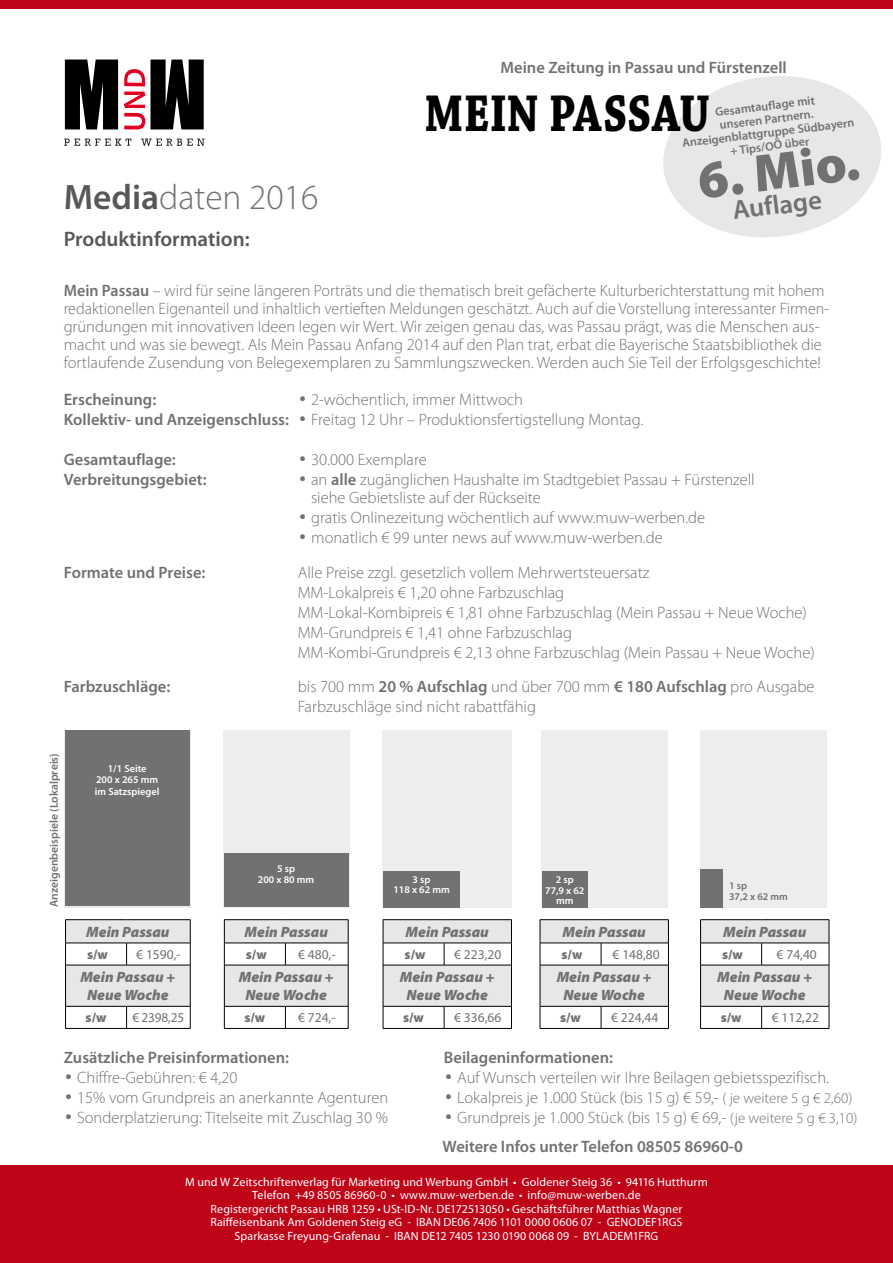
<style>
.page{position:relative;width:893px;height:1263px;background:#fff}
.page>*{position:absolute;margin:0;border:0;box-sizing:border-box;transform-origin:0 0}
.t1{font:700 54.6px "Chaparral Pro";color:#000;scale:.82 1}
.t2{font:900 53.25px "Myriad Pro";color:#707172}
.t3{font:300 35.4px "Myriad Pro";color:#707172}
.t4{font:600 26.7px "Myriad Pro";color:#707172}
.t5{font:600 21px "Myriad Pro";color:#58585a}
.t6{font:300 16.5px/20.1px "Myriad Pro";color:#707172}
.t7{font:600 16.5px/29.4px "Myriad Pro";color:#707172}
.t8{font:italic 900 15px/18px "Myriad Pro";color:#707172;text-align:center}
.t9{font:13.5px "Myriad Pro";color:#707172}
.t10{font:900 13.5px "Myriad Pro";color:#707172}
.t11{font:600 12.15px/13.4px "Myriad Pro";color:#707172;text-align:center}
.t12{font:12px/13.5px "Myriad Pro";letter-spacing:.01em;color:#fff;text-align:center}
.t13{font:600 11.7px "Myriad Pro";color:#707172}
.t14{font:600 10.35px/11.4px "Myriad Pro";color:#fff;text-align:center}
.t15{font:600 10.35px/10.5px "Myriad Pro";color:#707172}
.s1{font-weight:600;color:#58585a}
.s2{font-weight:600}
.s3{font-family:"Alternate Gothic No 2 BT";font-weight:400}
.s4{font-size:15px}
.s5{font-weight:300}
.s6{font-weight:300;font-size:15px}
</style>
<div class="page">
<div style="left:0;top:1165px;width:893px;height:98px;background:#c00418"></div>
<svg style="left:663px;top:76px;width:218px;height:161px"></svg>
<div style="left:64px;top:730px;width:126px;height:178px;background:#eceded"></div>
<div style="left:65px;top:731px;width:125px;height:175px;background:#707172"></div>
<div style="left:541px;top:731px;width:127px;height:177px;background:#eceded"></div>
<div style="left:223px;top:731px;width:126px;height:177px;background:#eceded"></div>
<div style="left:224px;top:853px;width:124px;height:54px;background:#707172"></div>
<div style="left:382px;top:731px;width:130px;height:177px;background:#eceded"></div>
<div style="left:383px;top:872px;width:76px;height:36px;background:#707172"></div>
<div style="left:700px;top:730px;width:127px;height:177px;background:#eceded"></div>
<hr style="left:65px;top:919px;width:62px;height:1px;background:#000">
<hr style="left:127px;top:919px;width:63px;height:1px;background:#000">
<hr style="left:65px;top:1028px;width:62px;height:1px;background:#000">
<hr style="left:127px;top:1028px;width:63px;height:1px;background:#000">
<svg style="left:65px;top:920px;width:126px;height:108px"></svg>
<hr style="left:127px;top:943px;width:63px;height:1px;background:#000">
<hr style="left:224px;top:919px;width:61px;height:1px;background:#000">
<hr style="left:285px;top:919px;width:63px;height:1px;background:#000">
<hr style="left:224px;top:1028px;width:61px;height:1px;background:#000">
<hr style="left:285px;top:1028px;width:63px;height:1px;background:#000">
<svg style="left:224px;top:920px;width:125px;height:108px"></svg>
<hr style="left:383px;top:919px;width:61px;height:1px;background:#000">
<hr style="left:444px;top:919px;width:68px;height:1px;background:#000">
<hr style="left:383px;top:1028px;width:61px;height:1px;background:#000">
<hr style="left:444px;top:1028px;width:68px;height:1px;background:#000">
<svg style="left:383px;top:920px;width:129px;height:108px"></svg>
<hr style="left:540px;top:919px;width:61px;height:1px;background:#000">
<hr style="left:601px;top:919px;width:68px;height:1px;background:#000">
<hr style="left:540px;top:1028px;width:61px;height:1px;background:#000">
<hr style="left:601px;top:1028px;width:68px;height:1px;background:#000">
<svg style="left:540px;top:920px;width:129px;height:108px"></svg>
<hr style="left:700px;top:919px;width:62px;height:1px;background:#000">
<hr style="left:762px;top:919px;width:67px;height:1px;background:#000">
<hr style="left:700px;top:1028px;width:62px;height:1px;background:#000">
<hr style="left:762px;top:1028px;width:67px;height:1px;background:#000">
<svg style="left:700px;top:920px;width:130px;height:108px"></svg>
<div style="left:543px;top:871px;width:45px;height:36px;background:#707172"></div>
<div style="left:700px;top:869px;width:23px;height:38px;background:#707172"></div>
<svg style="left:65px;top:60px;width:53px;height:69px"></svg>
<svg style="left:124px;top:60px;width:80px;height:69px"></svg>
<svg style="left:64px;top:139px;width:141px;height:7px"></svg>
<div style="left:0;top:0;width:893px;height:9px;background:#c00418"></div>
<h3 class="t3" style="left:64px;top:176px;width:256px"><span class="s1">Media</span>daten 2016</h3>
<p class="t7" style="left:500px;top:52px;width:288px">Meine Zeitung in Passau und Fürstenzell</p>
<p class="t11" style="left:678px;top:110px;width:175px;rotate:-7deg">Gesamtauflage mit<br>unseren Partnern.<br>Anzeigenblattgruppe Südbayern + Tips/OÖ über</p>
<h1 class="t1" style="left:425px;top:82px;width:349px">MEIN PASSAU</h1>
<h2 class="t2" style="left:694px;top:146px;width:164px;rotate:-7deg">6. Mio.</h2>
<h3 class="t4" style="left:731px;top:194px;width:91px;rotate:-7deg">Auflage</h3>
<p class="t5" style="left:64px;top:225px;width:187px">Produktinformation:</p>
<p class="t6" style="left:64px;top:282px;width:767px;line-height:18px"><span class="s2">Mein Passau</span> – wird für seine längeren Porträts und die thematisch breit gefächerte Kulturberichterstattung mit hohem redaktionellen Eigenanteil und inhaltlich vertieften Meldungen geschätzt. Auch auf die Vorstellung interessanter Firmen&shy;gründungen mit innovativen Ideen legen wir Wert. Wir zeigen genau das, was Passau prägt, was die Menschen aus&shy;macht und was sie bewegt. Als Mein Passau Anfang 2014 auf den Plan trat, erbat die Bayerische Staatsbibliothek die fortlaufende Zusendung von Belegexemplaren zu Sammlungszwecken. Werden auch Sie Teil der Erfolgsgeschichte!</p>
<p class="t7" style="left:64px;top:384px;width:94px">Erscheinung:</p>
<p class="t6" style="left:64px;top:389px;width:581px;text-indent:234px"><span class="s3">•</span> 2-wöchentlich, immer Mittwoch<br><span class="s2">Kollektiv- und Anzeigenschluss:</span> <span class="s3">•</span> Freitag 12 Uhr – Produktionsfertigstellung Montag.</p>
<p class="t7" style="left:64px;top:444px;width:114px">Gesamtauflage:</p>
<p class="t6" style="left:298px;top:449px;width:130px"><span class="s3">•</span> 30.000 Exemplare</p>
<p class="t7" style="left:64px;top:464px;width:144px">Verbreitungsgebiet:</p>
<p class="t6" style="left:311px;top:470px;width:445px;line-height:18px;text-indent:-13px"><span class="s3">•</span> an <span class="s2">alle</span> zugänglichen Haushalte im Stadtgebiet Passau + Fürstenzell siehe Gebietsliste auf der Rückseite</p>
<p class="t6" style="left:298px;top:507px;width:409px"><span class="s3">•</span> gratis Onlinezeitung wöchentlich auf www.muw-werben.de</p>
<p class="t6" style="left:298px;top:528px;width:366px"><span class="s3">•</span> monatlich € 99 unter news auf www.muw-werben.de</p>
<p class="t7" style="left:64px;top:557px;width:143px">Formate und Preise:</p>
<p class="t6" style="left:298px;top:562px;width:518px">Alle Preise zzgl. gesetzlich vollem Mehrwertsteuersatz<br>MM-Lokalpreis € 1,20 ohne Farbzuschlag<br>MM-Lokal-Kombipreis € 1,81 ohne Farbzuschlag (Mein Passau + Neue Woche)<br>MM-Grundpreis € 1,41 ohne Farbzuschlag<br>MM-Kombi-Grundpreis € 2,13 ohne Farbzuschlag (Mein Passau + Neue Woche)</p>
<p class="t7" style="left:64px;top:672px;width:108px">Farbzuschläge:</p>
<p class="t6" style="left:298px;top:677px;width:518px">bis 700 mm <span class="s2">20 % Aufschlag</span> und über 700 mm <span class="s2">€ 180 Aufschlag</span> pro Ausgabe<br>Farbzuschläge sind nicht rabattfähig</p>
<p class="t13" style="left:47px;top:907px;width:155px;rotate:-90deg">Anzeigenbeispiele (Lokalpreis)</p>
<p class="t14" style="left:95px;top:762px;width:66px">1/1 Seite<br>200 x 265 mm im Satzspiegel</p>
<p class="t8" style="left:86px;top:922px;width:85px">Mein Passau</p>
<p class="t10" style="left:87px;top:945px;width:22px">s/w</p>
<p class="t9" style="left:136px;top:946px;width:46px">€ 1590,-</p>
<p class="t8" style="left:80px;top:968px;width:97px">Mein Passau +<br>Neue Woche</p>
<p class="t10" style="left:86px;top:1009px;width:22px">s/w</p>
<p class="t9" style="left:133px;top:1009px;width:53px">€ 2398,25</p>
<p class="t14" style="left:258px;top:862px;width:58px">5 sp<br>200 x 80 mm</p>
<p class="t8" style="left:245px;top:922px;width:85px">Mein Passau</p>
<p class="t10" style="left:246px;top:945px;width:22px">s/w</p>
<p class="t9" style="left:298px;top:946px;width:39px">€ 480,-</p>
<p class="t8" style="left:239px;top:968px;width:97px">Mein Passau +<br>Neue Woche</p>
<p class="t10" style="left:244px;top:1009px;width:22px">s/w</p>
<p class="t9" style="left:298px;top:1009px;width:39px">€ 724,-</p>
<p class="t14" style="left:393px;top:874px;width:58px;line-height:10.5px">3 sp<br>118 x 62 mm</p>
<p class="t8" style="left:406px;top:922px;width:85px">Mein Passau</p>
<p class="t10" style="left:405px;top:945px;width:22px">s/w</p>
<p class="t9" style="left:454px;top:946px;width:49px">€ 223,20</p>
<p class="t8" style="left:400px;top:968px;width:97px">Mein Passau +<br>Neue Woche</p>
<p class="t10" style="left:403px;top:1009px;width:22px">s/w</p>
<p class="t9" style="left:454px;top:1009px;width:49px">€ 336,66</p>
<p class="t14" style="left:545px;top:874px;width:41px;line-height:10.5px">2 sp<br>77,9 x 62 mm</p>
<p class="t15" style="left:729px;top:880px;width:60px">1 sp<br>37,2 x 62 mm</p>
<p class="t8" style="left:563px;top:922px;width:85px">Mein Passau</p>
<p class="t10" style="left:562px;top:945px;width:22px">s/w</p>
<p class="t9" style="left:613px;top:946px;width:49px">€ 148,80</p>
<p class="t8" style="left:557px;top:968px;width:97px">Mein Passau +<br>Neue Woche</p>
<p class="t10" style="left:560px;top:1009px;width:22px">s/w</p>
<p class="t9" style="left:611px;top:1009px;width:49px">€ 224,44</p>
<p class="t8" style="left:723px;top:922px;width:85px">Mein Passau</p>
<p class="t10" style="left:722px;top:945px;width:22px">s/w</p>
<p class="t9" style="left:777px;top:946px;width:42px">€ 74,40</p>
<p class="t8" style="left:717px;top:968px;width:97px">Mein Passau +<br>Neue Woche</p>
<p class="t10" style="left:721px;top:1009px;width:22px">s/w</p>
<p class="t9" style="left:772px;top:1009px;width:49px">€ 112,22</p>
<p class="t7" style="left:64px;top:1042px;width:227px">Zusätzliche Preisinformationen:</p>
<p class="t6" style="left:64px;top:1067px;width:175px"><span class="s3">•</span> Chiffre-Gebühren: € 4,20</p>
<p class="t6" style="left:64px;top:1087px;width:326px"><span class="s3">•</span> 15% vom Grundpreis an anerkannte Agenturen</p>
<p class="t6" style="left:64px;top:1107px;width:326px"><span class="s3">•</span> Sonderplatzierung: Titelseite mit Zuschlag 30 %</p>
<p class="t7" style="left:444px;top:1042px;width:171px">Beilageninformationen:</p>
<p class="t6" style="left:444px;top:1067px;width:387px"><span class="s3">•</span> Auf Wunsch verteilen wir Ihre Beilagen gebietsspezifisch.</p>
<p class="t6" style="left:444px;top:1087px;width:410px"><span class="s3">•</span> Lokalpreis je 1.000 Stück (bis 15 g) € 59,- <span class="s4">( je weitere 5 g € 2,60)</span></p>
<p class="t7" style="left:443px;top:1102px;width:416px"><span class="s3">•</span> <span class="s5">Grundpreis je 1.000 Stück (bis 15 g) € 69,-</span> <span class="s6">(je weitere 5 g € 3,10)<br></span>Weitere Infos unter Telefon 08505 86960-0</p>
<p class="t12" style="left:185px;top:1175px;width:524px">M und W Zeitschriftenverlag für Marketing und Werbung GmbH • Goldener Steig 36 • 94116 Hutthurm Telefon +49 8505 86960-0 • www.muw-werben.de • info@muw-werben.de<br>Registergericht Passau HRB 1259 • USt-ID-Nr. DE172513050 • Geschäftsführer Matthias Wagner Raiffeisenbank Am Goldenen Steig eG - IBAN DE06 7406 1101 0000 0606 07 - GENODEF1RGS Sparkasse Freyung-Grafenau - IBAN DE12 7405 1230 0190 0068 09 - BYLADEM1FRG</p>
</div>
